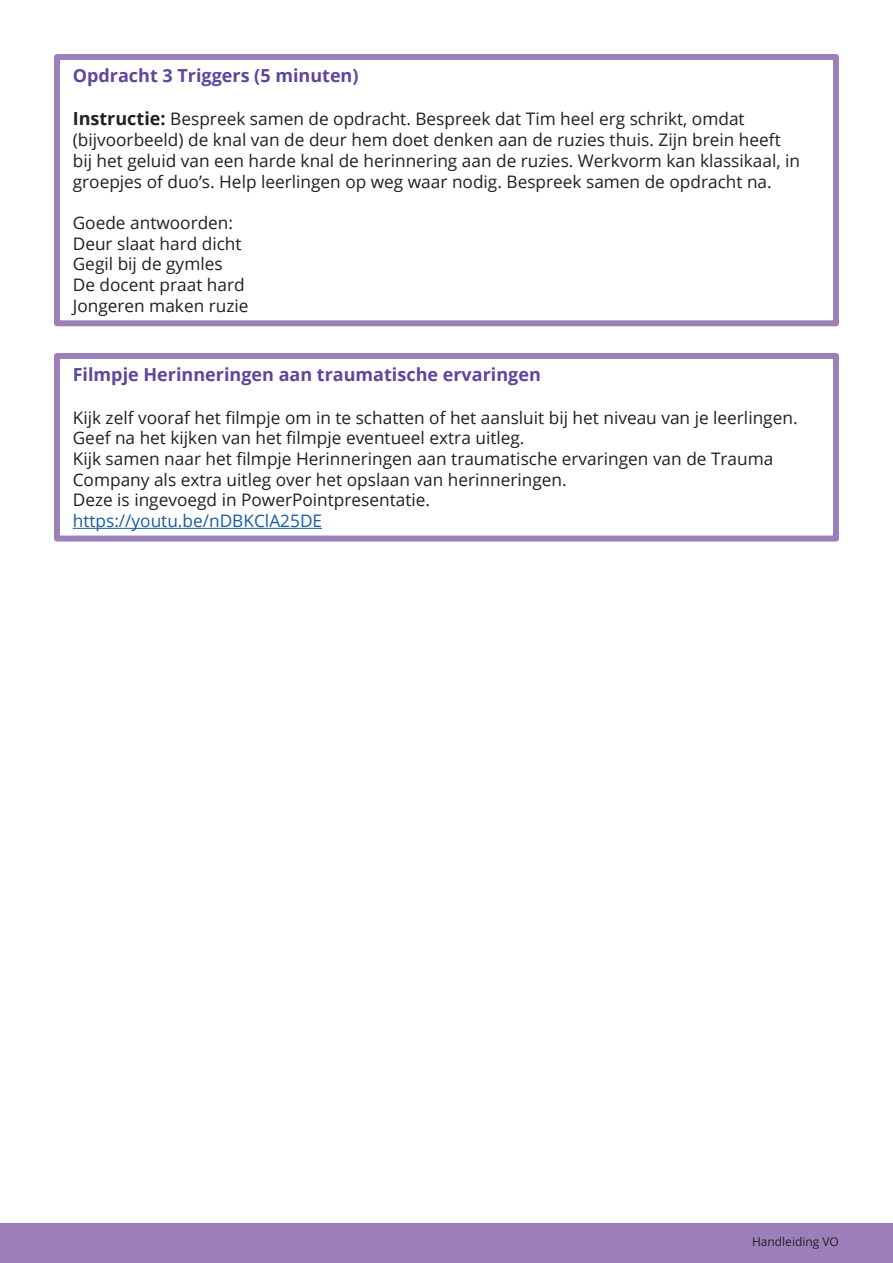
<style>
.page{position:relative;width:893px;height:1263px;background:#fff}
.page>*{position:absolute;margin:0;border:0;box-sizing:border-box;transform-origin:0 0}
.Broodtekst{font:700 18px "Open Sans";color:#60469a}
.Broodtekst-2{font:17.25px/20.7px "Open Sans";color:#231f20}
.Broodtekst-3{font:17.25px "Open Sans";color:#175d9e}
.t1{font:12px "Open Sans";color:#231f20}
.s1{font-weight:700;font-size:18px}
</style>
<div class="page">
<div style="left:0;top:1223px;width:893px;height:40px;background:#9d80ba"></div>
<div style="left:54px;top:54px;width:785px;height:272px;border:6px solid #9d80ba"></div>
<hr style="left:73px;top:528px;width:249px;height:1px;background:#175d9e">
<div style="left:54px;top:353px;width:785px;height:188px;border:6px solid #9d80ba"></div>
<p class="Broodtekst" style="left:73px;top:63px;width:287px">Opdracht 3 Triggers (5 minuten)</p>
<p class="Broodtekst-2" style="left:73px;top:108px;width:729px"><span class="s1">Instructie:</span> Bespreek samen de opdracht. Bespreek dat Tim heel erg schrikt, omdat (bijvoorbeeld) de knal van de deur hem doet denken aan de ruzies thuis. Zijn brein heeft bij het geluid van een harde knal de herinnering aan de ruzies. Werkvorm kan klassikaal, in groepjes of duo’s. Help leerlingen op weg waar nodig. Bespreek samen de opdracht na.</p>
<p class="Broodtekst-2" style="left:73px;top:212px;width:162px">Goede antwoorden:</p>
<p class="Broodtekst-2" style="left:73px;top:233px;width:170px">Deur slaat hard dicht</p>
<p class="Broodtekst-2" style="left:73px;top:253px;width:151px">Gegil bij de gymles</p>
<p class="Broodtekst-2" style="left:73px;top:274px;width:173px">De docent praat hard</p>
<p class="Broodtekst-2" style="left:73px;top:295px;width:177px">Jongeren maken ruzie</p>
<p class="Broodtekst" style="left:73px;top:362px;width:470px">Filmpje Herinneringen aan traumatische ervaringen</p>
<p class="Broodtekst-2" style="left:73px;top:406px;width:726px">Kijk zelf vooraf het filmpje om in te schatten of het aansluit bij het niveau van je leerlingen.<br>Geef na het kijken van het filmpje eventueel extra uitleg.</p>
<p class="Broodtekst-2" style="left:73px;top:448px;width:702px">Kijk samen naar het filmpje Herinneringen aan traumatische ervaringen van de Trauma<br>Company als extra uitleg over het opslaan van herinneringen.</p>
<p class="Broodtekst-2" style="left:73px;top:489px;width:359px">Deze is ingevoegd in PowerPointpresentatie.</p>
<p class="Broodtekst-3" style="left:73px;top:509px;width:251px">https://youtu.be/nDBKClA25DE</p>
<p class="t1" style="left:752px;top:1233px;width:88px">Handleiding VO</p>
</div>
